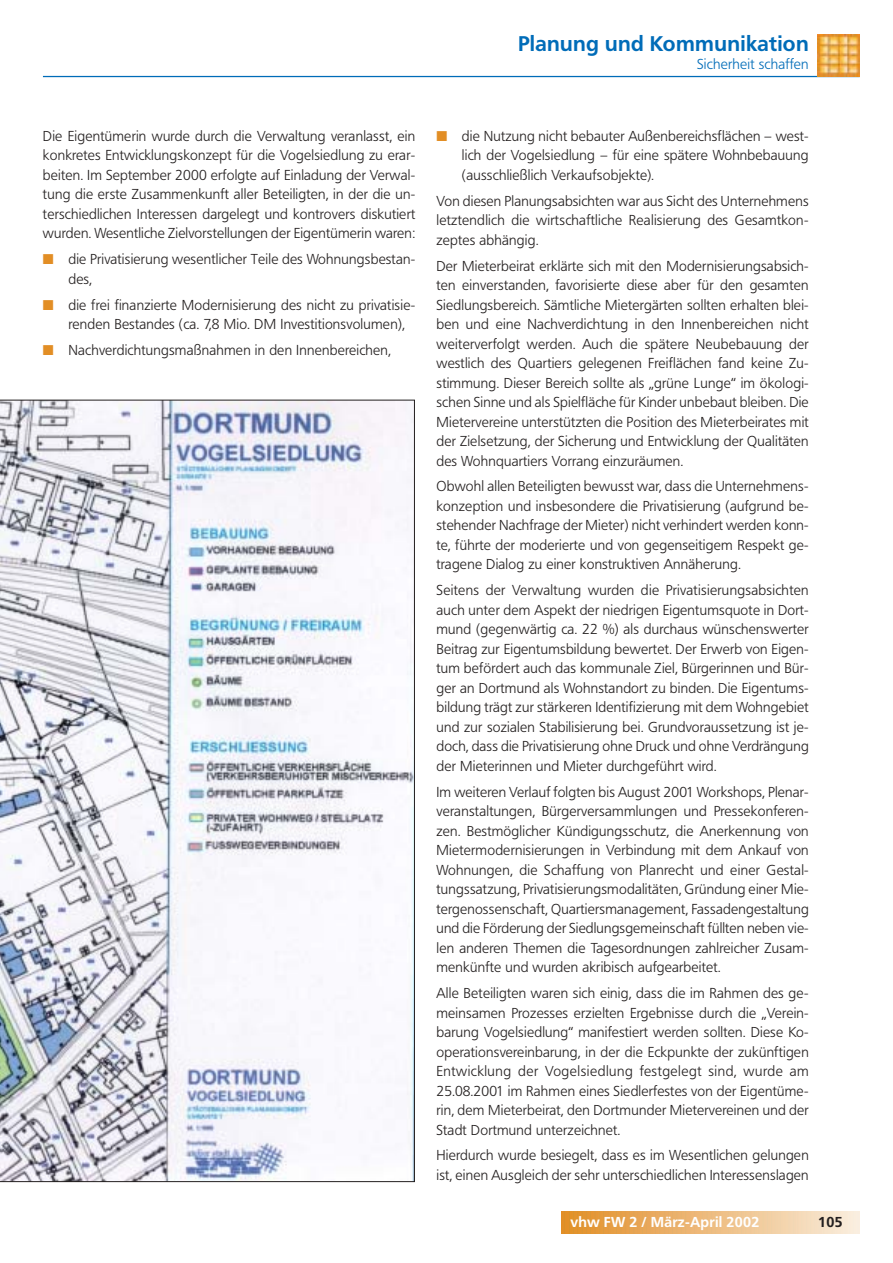
<style>
.page{position:relative;width:893px;height:1263px;background:#fff}
.page>*{position:absolute;margin:0;border:0;box-sizing:border-box;transform-origin:0 0}
.t1{font:700 21px "Frutiger BQ";letter-spacing:.015em;color:#006cb8}
.t2{font:300 14.25px/19.5px "Frutiger BQ";letter-spacing:.015em;color:#231f1f;text-align:justify}
.t3{font:700 14.25px "Frutiger BQ";letter-spacing:.015em;color:#fff}
.t4{font:300 14.25px "Frutiger BQ";letter-spacing:.015em;color:#006cb8}
.t5{font:700 14.25px "Frutiger BQ";color:#231f1f}
.s1{color:#e28e25}
</style>
<div class="page">
<hr style="left:43px;top:76px;width:816px;height:1px;background:#006cb8">
<img style="left:817px;top:35px;width:42px;height:42px">
<svg style="left:562px;top:1212px;width:298px;height:21px;background:#edbc81"></svg>
<svg style="left:0;top:400px;width:415px;height:782px"></svg>
<h1 class="t1" style="left:518px;top:35px;width:292px">Planung und Kommunikation</h1>
<p class="t4" style="left:697px;top:59px;width:113px">Sicherheit schaffen</p>
<p class="t2" style="left:43px;top:128px;width:374px">Die Eigentümerin wurde durch die Verwaltung veranlasst, ein konkretes Entwicklungskonzept für die Vogelsiedlung zu erar&shy;beiten. Im September 2000 erfolgte auf Einladung der Verwal&shy;tung die erste Zusammenkunft aller Beteiligten, in der die un&shy;terschiedlichen Interessen dargelegt und kontrovers diskutiert wurden. Wesentliche Zielvorstellungen der Eigentümerin waren:</p>
<p class="t2" style="left:68px;top:251px;width:348px;text-indent:-26px"><span class="s1">■</span> die Privatisierung wesentlicher Teile des Wohnungsbestan&shy;des,</p>
<p class="t2" style="left:68px;top:296px;width:348px;text-indent:-26px"><span class="s1">■</span> die frei finanzierte Modernisierung des nicht zu privatisie&shy;renden Bestandes (ca. 7,8 Mio. DM Investitionsvolumen),</p>
<p class="t2" style="left:43px;top:342px;width:349px"><span class="s1">■</span> Nachverdichtungsmaßnahmen in den Innenbereichen,</p>
<p class="t2" style="left:462px;top:128px;width:348px;text-indent:-26px"><span class="s1">■</span> die Nutzung nicht bebauter Außenbereichsflächen – west&shy;lich der Vogelsiedlung – für eine spätere Wohnbebauung (ausschließlich Verkaufsobjekte).</p>
<p class="t2" style="left:436px;top:192px;width:374px">Von diesen Planungsabsichten war aus Sicht des Unternehmens letztendlich die wirtschaftliche Realisierung des Gesamtkon&shy;zeptes abhängig.</p>
<p class="t2" style="left:436px;top:257px;width:374px">Der Mieterbeirat erklärte sich mit den Modernisierungsabsich&shy;ten einverstanden, favorisierte diese aber für den gesamten Siedlungsbereich. Sämtliche Mietergärten sollten erhalten blei&shy;ben und eine Nachverdichtung in den Innenbereichen nicht weiterverfolgt werden. Auch die spätere Neubebauung der westlich des Quartiers gelegenen Freiflächen fand keine Zu&shy;stimmung. Dieser Bereich sollte als „grüne Lunge“ im ökologi&shy;schen Sinne und als Spielfläche für Kinder unbebaut bleiben. Die Mietervereine unterstützten die Position des Mieterbeirates mit der Zielsetzung, der Sicherung und Entwicklung der Qualitäten des Wohnquartiers Vorrang einzuräumen.</p>
<p class="t2" style="left:436px;top:478px;width:374px">Obwohl allen Beteiligten bewusst war, dass die Unternehmens&shy;konzeption und insbesondere die Privatisierung (aufgrund be&shy;stehender Nachfrage der Mieter) nicht verhindert werden konn&shy;te, führte der moderierte und von gegenseitigem Respekt ge&shy;tragene Dialog zu einer konstruktiven Annäherung.</p>
<p class="t2" style="left:436px;top:582px;width:374px">Seitens der Verwaltung wurden die Privatisierungsabsichten auch unter dem Aspekt der niedrigen Eigentumsquote in Dort&shy;mund (gegenwärtig ca. 22 %) als durchaus wünschenswerter Beitrag zur Eigentumsbildung bewertet. Der Erwerb von Eigen&shy;tum befördert auch das kommunale Ziel, Bürgerinnen und Bür&shy;ger an Dortmund als Wohnstandort zu binden. Die Eigentums&shy;bildung trägt zur stärkeren Identifizierung mit dem Wohngebiet und zur sozialen Stabilisierung bei. Grundvoraussetzung ist je&shy;doch, dass die Privatisierung ohne Druck und ohne Verdrängung der Mieterinnen und Mieter durchgeführt wird.</p>
<p class="t2" style="left:436px;top:783px;width:374px">Im weiteren Verlauf folgten bis August 2001 Workshops, Plenar&shy;veranstaltungen, Bürgerversammlungen und Pressekonferen&shy;zen. Bestmöglicher Kündigungsschutz, die Anerkennung von Mietermodernisierungen in Verbindung mit dem Ankauf von Wohnungen, die Schaffung von Planrecht und einer Gestal&shy;tungssatzung, Privatisierungsmodalitäten, Gründung einer Mie&shy;tergenossenschaft, Quartiersmanagement, Fassadengestaltung und die Förderung der Siedlungsgemeinschaft füllten neben vie&shy;len anderen Themen die Tagesordnungen zahlreicher Zusam&shy;menkünfte und wurden akribisch aufgearbeitet.</p>
<p class="t2" style="left:436px;top:985px;width:374px">Alle Beteiligten waren sich einig, dass die im Rahmen des ge&shy;meinsamen Prozesses erzielten Ergebnisse durch die „Verein&shy;barung Vogelsiedlung“ manifestiert werden sollten. Diese Ko&shy;operationsvereinbarung, in der die Eckpunkte der zukünftigen Entwicklung der Vogelsiedlung festgelegt sind, wurde am 25.08.2001 im Rahmen eines Siedlerfestes von der Eigentüme&shy;rin, dem Mieterbeirat, den Dortmunder Mietervereinen und der Stadt Dortmund unterzeichnet.</p>
<p class="t2" style="left:436px;top:1147px;width:374px">Hierdurch wurde besiegelt, dass es im Wesentlichen gelungen ist, einen Ausgleich der sehr unterschiedlichen Interessenslagen</p>
<p class="t3" style="left:570px;top:1217px;width:190px">vhw FW 2 / März-April 2002</p>
<p class="t5" style="left:818px;top:1217px;width:26px">105</p>
</div>
